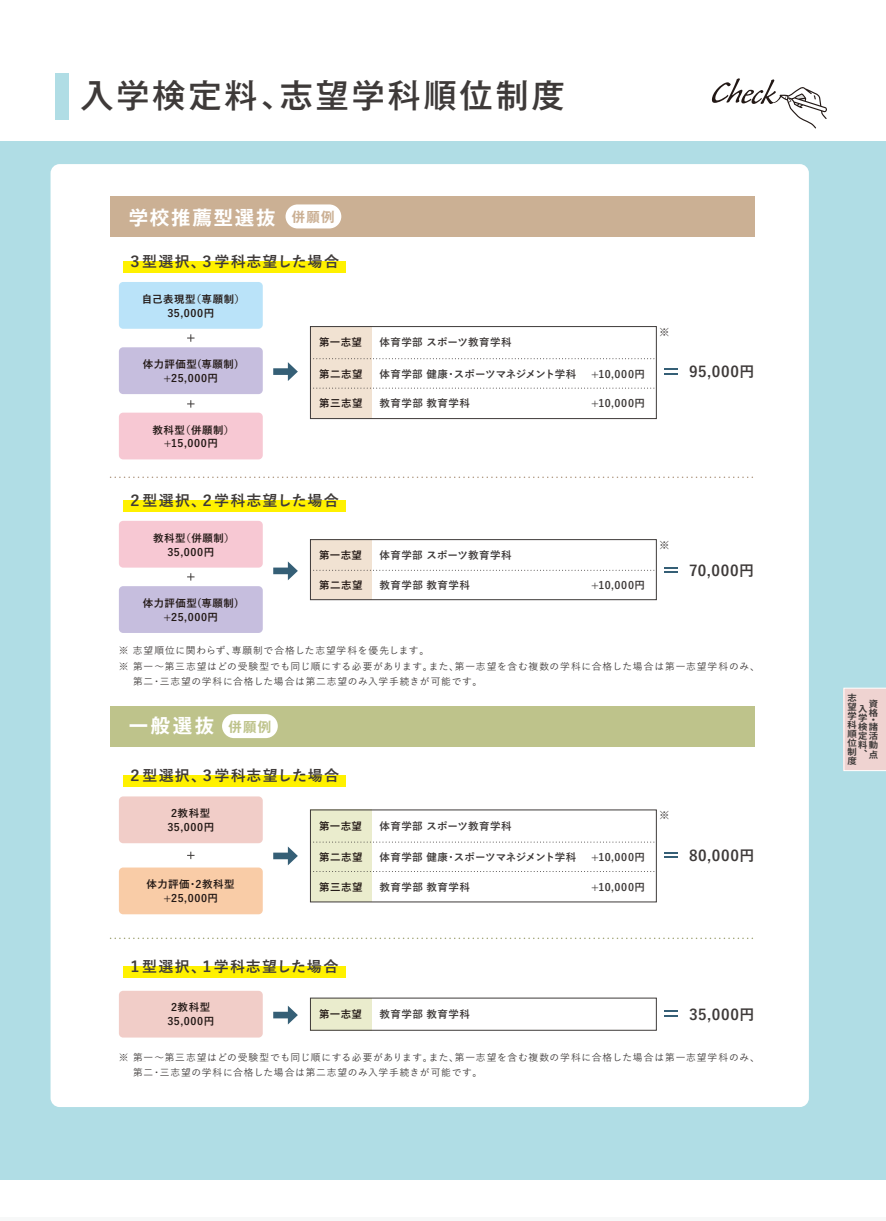
<style>
.page{position:relative;width:886px;height:1221px;background:#fff}
.page>*{position:absolute;margin:0;border:0;box-sizing:border-box;transform-origin:0 0}
.t1{font:500 33px "Gothic MB101";letter-spacing:.09em;color:#3e3a39}
.t2{font:19.5px "Gothic MB101 De B";letter-spacing:.09em;color:#fff}
.t3{font:700 15px "Yu Go";letter-spacing:.055em;color:#3e3a39}
.t4{font:700 14.85px "Yu Go";letter-spacing:.05em;color:#3e3a39}
.t5{font:13.5px "Gothic MB101 De B";color:#cbb094}
.t6{font:13.5px "Gothic MB101 De B";color:#bec38b}
.t7{font:700 10.5px/13.8px "Yu Go";letter-spacing:.05em;color:#221815;text-align:center}
.t8{font:700 10.5px "Yu Go";letter-spacing:.04em;color:#3e3a39}
.t9{font:700 10.5px "Yu Go";letter-spacing:-.005em;color:#3e3a39}
.t10{font:500 9.75px/15px "Yu Go";letter-spacing:.075em;color:#3e3a39}
.t11{font:700 8.7px/9.1px "Koz Go Pro";color:#3e3a39;scale:1.06 1}
</style>
<div class="page">
<div style="left:0;top:141px;width:886px;height:1038px;background:#b0dde5"></div>
<hr style="left:0;top:1216px;width:886px;height:4px;background:#f7f8f8">
<div style="left:51px;top:164px;width:758px;height:942px;background:#fff;border-radius:9px"></div>
<div style="left:310px;top:326px;width:62px;height:92px;background:#f1e2d2"></div>
<div style="left:310px;top:326px;width:347px;height:93px;border:1px solid #3e3a39"></div>
<svg style="left:712px;top:78px;width:115px;height:50px"></svg>
<div style="left:111px;top:197px;width:644px;height:40px;background:#cbb094"></div>
<div style="left:111px;top:706px;width:644px;height:40px;background:#bec38b"></div>
<div style="left:119px;top:282px;width:144px;height:47px;background:#bae3f9;border-radius:4px"></div>
<div style="left:119px;top:347px;width:144px;height:47px;background:#c6bede;border-radius:4px"></div>
<div style="left:119px;top:412px;width:144px;height:47px;background:#f7c8d3;border-radius:4px"></div>
<svg style="left:273px;top:362px;width:25px;height:19px"></svg>
<svg style="left:273px;top:561px;width:25px;height:19px"></svg>
<svg style="left:310px;top:358px;width:346px;height:1px"></svg>
<svg style="left:310px;top:388px;width:346px;height:1px"></svg>
<svg style="left:187px;top:400px;width:8px;height:7px"></svg>
<svg style="left:187px;top:334px;width:8px;height:8px"></svg>
<div style="left:119px;top:521px;width:144px;height:46px;background:#f7c8d3;border-radius:4px"></div>
<div style="left:119px;top:586px;width:144px;height:47px;background:#c6bede;border-radius:4px"></div>
<svg style="left:187px;top:573px;width:8px;height:7px"></svg>
<svg style="left:273px;top:846px;width:25px;height:19px"></svg>
<svg style="left:273px;top:1006px;width:25px;height:18px"></svg>
<div style="left:119px;top:796px;width:144px;height:47px;background:#f1cdc8;border-radius:4px"></div>
<div style="left:119px;top:867px;width:144px;height:47px;background:#f9cca7;border-radius:4px"></div>
<div style="left:119px;top:990px;width:144px;height:47px;background:#f1cdc8;border-radius:4px"></div>
<svg style="left:187px;top:851px;width:8px;height:8px"></svg>
<svg style="left:664px;top:368px;width:14px;height:7px"></svg>
<div style="left:310px;top:809px;width:62px;height:92px;background:#eaeccd"></div>
<div style="left:310px;top:998px;width:62px;height:32px;background:#eaeccd"></div>
<svg style="left:310px;top:841px;width:346px;height:1px"></svg>
<svg style="left:310px;top:871px;width:346px;height:1px"></svg>
<svg style="left:664px;top:852px;width:14px;height:6px"></svg>
<svg style="left:664px;top:1010px;width:14px;height:6px"></svg>
<div style="left:310px;top:539px;width:62px;height:60px;background:#f1e2d2"></div>
<div style="left:310px;top:539px;width:347px;height:61px;border:1px solid #3e3a39"></div>
<svg style="left:310px;top:570px;width:346px;height:1px"></svg>
<svg style="left:111px;top:476px;width:642px;height:2px"></svg>
<svg style="left:111px;top:937px;width:642px;height:2px"></svg>
<svg style="left:664px;top:567px;width:14px;height:6px"></svg>
<div style="left:124px;top:261px;width:222px;height:12px;background:#fff100"></div>
<div style="left:124px;top:500px;width:222px;height:12px;background:#fff100"></div>
<div style="left:124px;top:774px;width:222px;height:12px;background:#fff100"></div>
<div style="left:124px;top:966px;width:222px;height:12px;background:#fff100"></div>
<div style="left:286px;top:204px;width:55px;height:24px;background:#fff;border-radius:12px"></div>
<div style="left:222px;top:714px;width:56px;height:24px;background:#fff;border-radius:12px"></div>
<div style="left:55px;top:73px;width:14px;height:47px;background:#b0dde5"></div>
<div style="left:844px;top:688px;width:42px;height:82px;background:#efd3d1"></div>
<h1 class="t1" style="left:81px;top:73px;width:486px">入学検定料、志望学科順位制度</h1>
<h2 class="t2" style="left:129px;top:204px;width:149px">学校推薦型選抜</h2>
<h3 class="t5" style="left:292px;top:207px;width:44px">併願例</h3>
<h3 class="t3" style="left:128px;top:253px;width:213px">３型選択、３学科志望した場合</h3>
<p class="t7" style="left:142px;top:292px;width:105px">自己表現型（専願制）</p>
<p class="t7" style="left:167px;top:306px;width:48px">35,000円</p>
<p class="t7" style="left:319px;top:336px;width:44px">第一志望</p>
<p class="t8" style="left:380px;top:336px;width:134px">体育学部 スポーツ教育学科</p>
<p class="t7" style="left:319px;top:367px;width:45px">第二志望</p>
<p class="t9" style="left:380px;top:368px;width:198px">体育学部 健康・スポーツマネジメント学科</p>
<p class="t7" style="left:319px;top:397px;width:45px">第三志望</p>
<p class="t8" style="left:380px;top:397px;width:92px">教育学部 教育学科</p>
<p class="t7" style="left:143px;top:357px;width:97px">体力評価型(専願制) +25,000円</p>
<p class="t8" style="left:591px;top:368px;width:55px">+10,000円</p>
<p class="t8" style="left:591px;top:397px;width:55px">+10,000円</p>
<p class="t7" style="left:153px;top:424px;width:83px;line-height:13.4px">教科型（併願制）+15,000円</p>
<p class="t8" style="left:659px;top:326px;width:12px">※</p>
<h3 class="t3" style="left:128px;top:492px;width:213px">２型選択、２学科志望した場合</h3>
<p class="t7" style="left:153px;top:531px;width:83px">教科型（併願制）<br>35,000円</p>
<p class="t7" style="left:143px;top:596px;width:97px">体力評価型(専願制) +25,000円</p>
<p class="t7" style="left:319px;top:549px;width:44px">第一志望</p>
<p class="t8" style="left:380px;top:549px;width:134px">体育学部 スポーツ教育学科</p>
<p class="t7" style="left:319px;top:578px;width:45px">第二志望</p>
<p class="t8" style="left:380px;top:579px;width:92px">教育学部 教育学科</p>
<p class="t10" style="left:119px;top:642px;width:312px">※ 志望順位に関わらず、専願制で合格した志望学科を優先します。</p>
<p class="t8" style="left:591px;top:579px;width:55px">+10,000円</p>
<p class="t8" style="left:659px;top:539px;width:12px">※</p>
<h3 class="t4" style="left:689px;top:363px;width:67px">95,000円</h3>
<h3 class="t4" style="left:689px;top:562px;width:66px">70,000円</h3>
<p class="t10" style="left:133px;top:657px;width:628px;text-indent:-14px">※ 第一～第三志望はどの受験型でも同じ順にする必要があります。また、第一志望を含む複数の学科に合格した場合は第一志望学科のみ、第二・三志望の学科に合格した場合は第二志望のみ入学手続きが可能です。</p>
<h2 class="t2" style="left:129px;top:712px;width:87px">一般選抜</h2>
<h3 class="t6" style="left:228px;top:717px;width:44px">併願例</h3>
<h3 class="t3" style="left:128px;top:766px;width:213px">２型選択、３学科志望した場合</h3>
<p class="t7" style="left:167px;top:806px;width:48px">2教科型<br>35,000円</p>
<p class="t7" style="left:147px;top:877px;width:90px">体力評価・2教科型+25,000円</p>
<p class="t7" style="left:319px;top:819px;width:44px">第一志望</p>
<p class="t8" style="left:380px;top:820px;width:134px">体育学部 スポーツ教育学科</p>
<p class="t7" style="left:319px;top:850px;width:45px">第二志望</p>
<p class="t9" style="left:380px;top:851px;width:198px">体育学部 健康・スポーツマネジメント学科</p>
<p class="t7" style="left:319px;top:880px;width:45px">第三志望</p>
<p class="t8" style="left:380px;top:881px;width:92px">教育学部 教育学科</p>
<p class="t8" style="left:591px;top:851px;width:55px">+10,000円</p>
<p class="t8" style="left:591px;top:881px;width:55px">+10,000円</p>
<p class="t8" style="left:659px;top:809px;width:12px">※</p>
<h3 class="t4" style="left:689px;top:847px;width:67px">80,000円</h3>
<h3 class="t3" style="left:128px;top:958px;width:212px">１型選択、１学科志望した場合</h3>
<p class="t7" style="left:167px;top:1000px;width:48px">2教科型<br>35,000円</p>
<p class="t7" style="left:319px;top:1007px;width:44px">第一志望</p>
<p class="t8" style="left:380px;top:1008px;width:92px">教育学部 教育学科</p>
<h3 class="t4" style="left:689px;top:1005px;width:67px">35,000円</h3>
<p class="t10" style="left:133px;top:1049px;width:628px;text-indent:-14px">※ 第一～第三志望はどの受験型でも同じ順にする必要があります。また、第一志望を含む複数の学科に合格した場合は第一志望学科のみ、第二・三志望の学科に合格した場合は第二志望のみ入学手続きが可能です。</p>
<p class="t11" style="left:848px;top:693px;width:10px;text-align:justify">志望学科順位制度</p>
<p class="t11" style="left:869px;top:700px;width:10px">資格</p>
<p class="t11" style="left:858px;top:717px;width:20px;line-height:6.8px;text-indent:11px">・検諸</p>
<p class="t11" style="left:858px;top:732px;width:20px;text-align:justify">定活料動、点</p>
<p class="t11" style="left:858px;top:704px;width:10px">入学</p>
</div>
